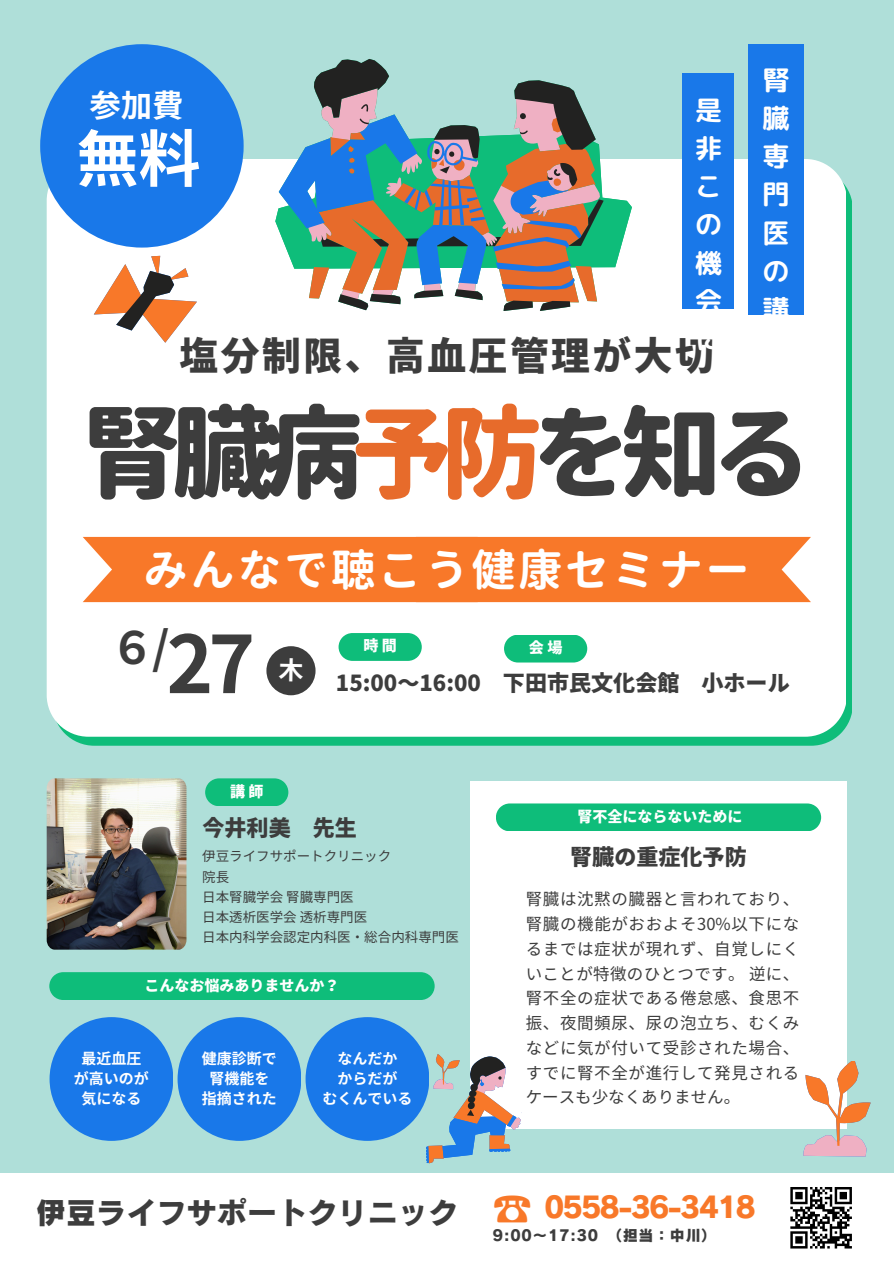
<style>
.page{position:relative;width:894px;height:1264px;background:#fff}
.page>*{position:absolute;margin:0;border:0;box-sizing:border-box;transform-origin:0 0}
.t1{font:800 100.95px "Gen Jyuu Gothic";letter-spacing:-.11em;color:#3d3d3d}
.t2{font:700 79.2px "Noto Sans JP";color:#3d3d3d}
.t3{font:700 62.1px "Noto Sans JP";color:#fff}
.t4{font:700 44.55px "Noto Sans JP";color:#3d3d3d}
.t5{font:700 44.25px "Gen Jyuu Gothic";letter-spacing:.055em;color:#fff}
.t6{font:39px "Noto Sans CJ Ksc";color:#f87829}
.t7{font:900 38.7px "Noto Sans JP";letter-spacing:.065em;color:#3d3d3d}
.t8{font:700 31.5px "Noto Sans JP";color:#fff}
.t9{font:30px "Canva Rodin Pro N EB";letter-spacing:.005em;color:#3d3d3d}
.t10{font:28.8px "Canva Rodin Pro N EB";letter-spacing:-.05em;color:#f87829}
.t11{font:27px/38.2px "rounded mplus 1 p bold";color:#fff;text-align:justify}
.t12{font:900 22.05px "Noto Sans JP";color:#3d3d3d}
.t13{font:16.5px/24.8px "Noto Sans JP";letter-spacing:.04em;color:#3d3d3d;text-align:justify}
.t14{font:700 15px "Noto Sans JP";color:#fff}
.t15{font:900 15px "Noto Sans JP";color:#fff}
.t16{font:15px "Canva Rodin Pro N EB";letter-spacing:.045em;color:#3d3d3d}
.t17{font:13.5px "Noto Sans JP";color:#3d3d3d}
.s1{color:#e76b2b}
</style>
<div class="page">
<div style="left:0;top:0;width:893px;height:1172px;background:#afdfd9"></div>
<svg style="left:67px;top:185px;width:784px;height:560px;fill:#0ebd7a"></svg>
<div style="left:47px;top:159px;width:798px;height:577px;background:#fff"></div>
<div style="left:470px;top:780px;width:376px;height:348px;background:#fff"></div>
<div style="left:266px;top:646px;width:49px;height:49px;background:#3d3d3d;border-radius:50%"></div>
<div style="left:83px;top:537px;width:727px;height:65px;background:#f87829"></div>
<img style="left:47px;top:778px;width:139px;height:171px">
<div style="left:275px;top:269px;width:356px;height:42px;background:#fff"></div>
<svg style="left:275px;top:159px;width:356px;height:110px;fill:#fff"></svg>
<svg style="left:279px;top:144px;width:35px;height:146px"></svg>
<svg style="left:314px;top:59px;width:289px;height:252px"></svg>
<svg style="left:338px;top:633px;width:83px;height:28px"></svg>
<svg style="left:504px;top:634px;width:83px;height:28px"></svg>
<svg style="left:205px;top:778px;width:83px;height:28px"></svg>
<svg style="left:424px;top:1054px;width:97px;height:110px"></svg>
<div style="left:682px;top:73px;width:51px;height:236px;background:#1978e9"></div>
<svg style="left:772px;top:1061px;width:99px;height:96px"></svg>
<div style="left:49px;top:972px;width:385px;height:28px;background:#0ebd7a"></div>
<svg style="left:75px;top:228px;width:183px;height:136px"></svg>
<div style="left:40px;top:44px;width:203px;height:203px;background:#1978e9;border-radius:50%"></div>
<div style="left:50px;top:1017px;width:123px;height:123px;background:#1978e9;border-radius:50%"></div>
<div style="left:177px;top:1017px;width:124px;height:123px;background:#1978e9;border-radius:50%"></div>
<div style="left:305px;top:1017px;width:124px;height:123px;background:#1978e9;border-radius:50%"></div>
<div style="left:496px;top:803px;width:324px;height:28px;background:#0ebd7a"></div>
<svg style="left:790px;top:1187px;width:62px;height:61px"></svg>
<div style="left:748px;top:44px;width:56px;height:271px;background:#1978e9"></div>
<p class="t8" style="left:89px;top:80px;width:96px">参加費</p>
<p class="t3" style="left:76px;top:109px;width:126px">無料</p>
<p class="t11" style="left:695px;top:90px;width:29px">是非この機会に</p>
<p class="t7" style="left:180px;top:324px;width:535px">塩分制限、高血圧管理が大切</p>
<p class="t11" style="left:762px;top:60px;width:28px">腎臓専門医の講</p>
<p class="t1" style="left:82px;top:381px;width:731px">腎臓病<span class="s1">予防</span>を知る</p>
<p class="t5" style="left:144px;top:538px;width:607px">みんなで聴こう健康セミナー</p>
<p class="t4" style="left:110px;top:612px;width:61px">６/</p>
<h2 class="t2" style="left:166px;top:601px;width:90px">27</h2>
<p class="t15" style="left:230px;top:779px;width:35px">講師</p>
<p class="t15" style="left:363px;top:634px;width:35px">時間</p>
<p class="t15" style="left:528px;top:635px;width:35px">会場</p>
<h5 class="t12" style="left:336px;top:665px;width:146px">15:00〜16:00</h5>
<h3 class="t12" style="left:503px;top:665px;width:288px">下田市民文化会館 小ホール</h3>
<p class="t12" style="left:202px;top:810px;width:155px">今井利美 先生</p>
<h1 class="t17" style="left:202px;top:845px;width:191px">伊豆ライフサポートクリニック</h1>
<p class="t17" style="left:202px;top:866px;width:27px">院長</p>
<p class="t17" style="left:202px;top:886px;width:153px">日本腎臓学会腎臓専門医</p>
<h4 class="t17" style="left:202px;top:906px;width:167px">日本透析医学会透析専門医</h4>
<p class="t17" style="left:202px;top:926px;width:258px">日本内科学会認定内科医・総合内科専門医</p>
<p class="t15" style="left:144px;top:973px;width:196px">こんなお悩みありませんか？</p>
<p class="t14" style="left:81px;top:1046px;width:61px">最近血圧</p>
<p class="t14" style="left:74px;top:1066px;width:76px">が高いのが</p>
<p class="t14" style="left:81px;top:1086px;width:61px">気になる</p>
<p class="t14" style="left:202px;top:1046px;width:76px">健康診断で</p>
<p class="t14" style="left:209px;top:1066px;width:61px">腎機能を</p>
<p class="t14" style="left:202px;top:1086px;width:76px">指摘された</p>
<p class="t14" style="left:337px;top:1046px;width:61px">なんだか</p>
<p class="t14" style="left:337px;top:1066px;width:61px">からだが</p>
<p class="t14" style="left:322px;top:1086px;width:91px">むくんでいる</p>
<p class="t15" style="left:577px;top:804px;width:166px">腎不全にならないために</p>
<p class="t12" style="left:570px;top:839px;width:178px">腎臓の重症化予防</p>
<p class="t13" style="left:525px;top:886px;width:275px">腎臓は沈黙の臓器と言われており、腎臓の機能がおおよそ30%以下になるまでは症状が現れず、自覚しにくいことが特徴のひとつです。逆に、腎不全の症状である倦怠感、食思不振、夜間頻尿、尿の泡立ち、むくみなどに気が付いて受診された場合、すでに腎不全が進行して発見されるケースも少なくありません。</p>
<p class="t9" style="left:36px;top:1197px;width:423px">伊豆ライフサポートクリニック</p>
<p class="t6" style="left:492px;top:1177px;width:41px">☎</p>
<p class="t10" style="left:544px;top:1192px;width:213px">0558-36-3418</p>
<p class="t16" style="left:492px;top:1227px;width:225px">9:00〜17:30 （担当：中川）</p>
</div>
